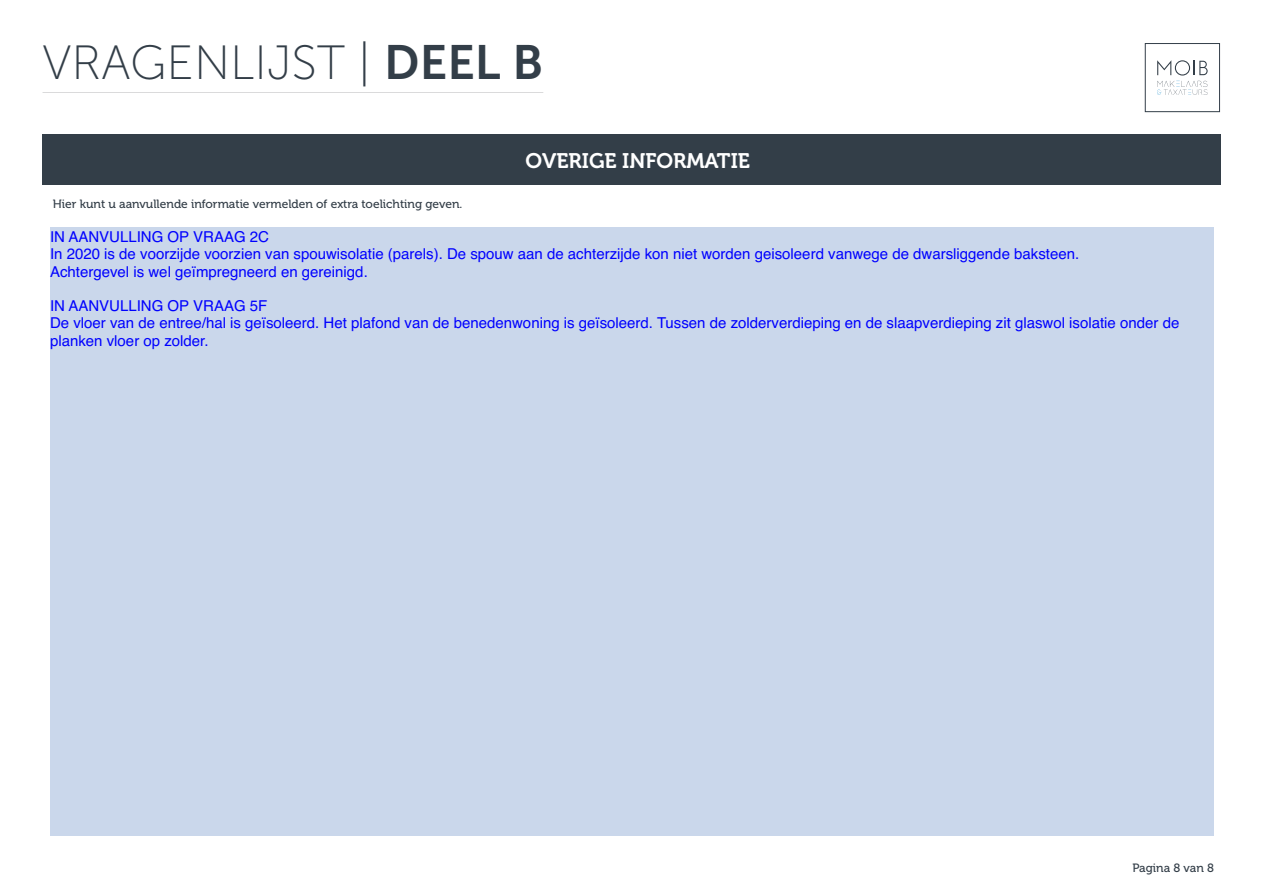
<style>
.page{position:relative;width:1263px;height:893px;background:#fff}
.page>*{position:absolute;margin:0;border:0;box-sizing:border-box;transform-origin:0 0}
.t1{font:48px "Museo Sans 100";color:#333e48}
.t2{font:21px "Museo 700";color:#fff}
.t3{font:15px/17.2px "Helvetica";color:#00f}
.t4{font:12px "Museo 500";color:#333e48}
.s1{font-family:"Museo Sans 700"}
</style>
<div class="page">
<div style="left:1145px;top:43px;width:75px;height:69px;border:1px solid #333e48"></div>
<svg style="left:1157px;top:60px;width:50px;height:35px"></svg>
<hr style="left:43px;top:92px;width:500px;height:1px;background:#646569">
<div style="left:42px;top:134px;width:1178px;height:51px;background:#333e48"></div>
<div style="left:50px;top:227px;width:1163px;height:609px;background:#cad7eb"></div>
<h1 class="t1" style="left:43px;top:37px;width:502px">VRAGENLIJST | <span class="s1">DEEL B</span></h1>
<p class="t4" style="left:53px;top:197px;width:411px">Hier kunt u aanvullende informatie vermelden of extra toelichting geven.</p>
<h2 class="t2" style="left:526px;top:149px;width:226px">OVERIGE INFORMATIE</h2>
<p class="t3" style="left:50px;top:229px;width:1031px">IN AANVULLING OP VRAAG 2C<br>In 2020 is de voorzijde voorzien van spouwisolatie (parels). De spouw aan de achterzijde kon niet worden geisoleerd vanwege de dwarsliggende baksteen.<br>Achtergevel is wel geïmpregneerd en gereinigd.</p>
<p class="t3" style="left:50px;top:298px;width:1131px">IN AANVULLING OP VRAAG 5F<br>De vloer van de entree/hal is geïsoleerd. Het plafond van de benedenwoning is geïsoleerd. Tussen de zolderverdieping en de slaapverdieping zit glaswol isolatie onder de planken vloer op zolder.</p>
<p class="t4" style="left:1132px;top:861px;width:83px">Pagina 8 van 8</p>
</div>
